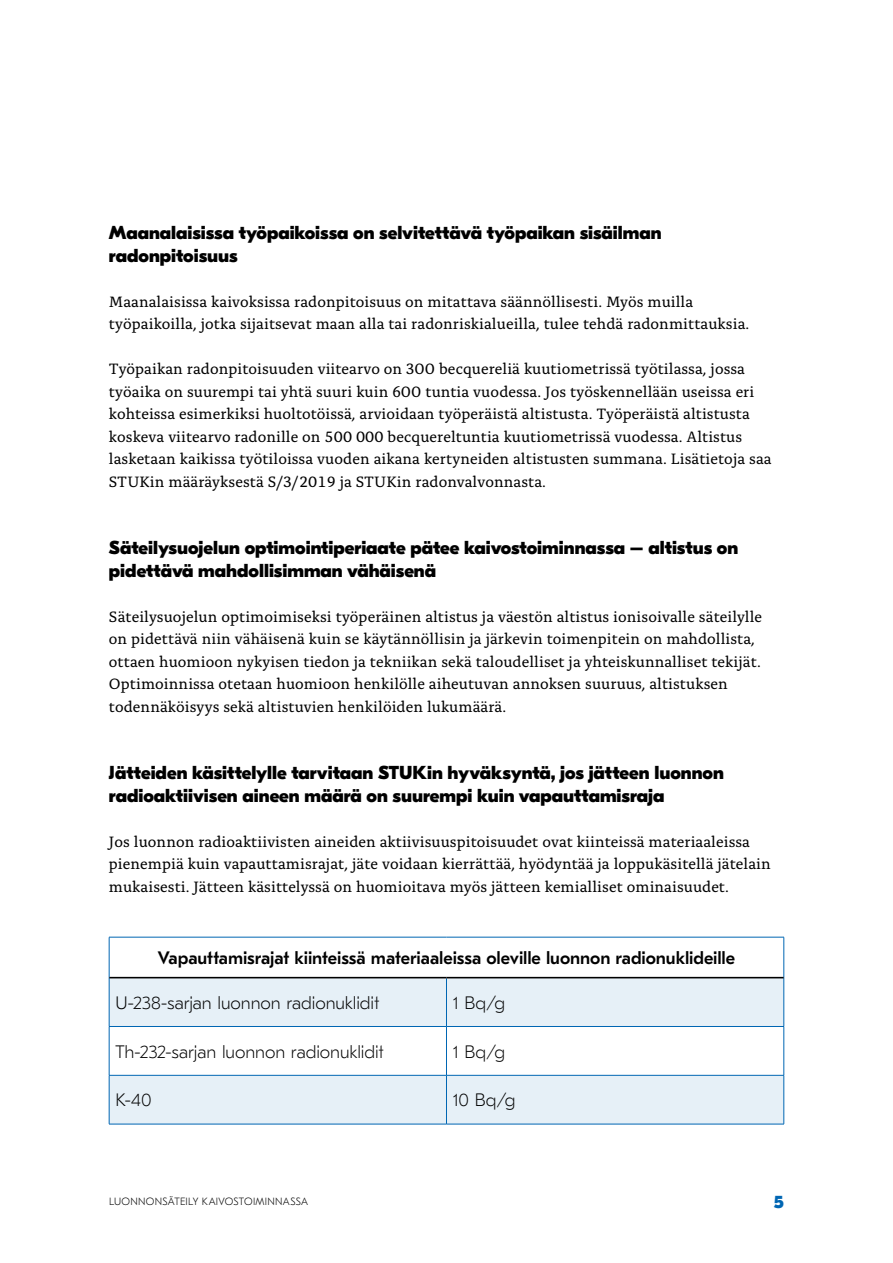
<style>
.page{position:relative;width:893px;height:1263px;background:#fff}
.page>*{position:absolute;margin:0;border:0;box-sizing:border-box;transform-origin:0 0}
.t1{font:800 18.75px/22.5px "GT Eesti Display";color:#000}
.Taulukko_leipis{font:100 18px "GT Eesti Text";letter-spacing:-.005em;color:#000}
.Taulukko_otsikko{font:500 18px "GT Eesti Text";letter-spacing:-.005em;color:#000}
.t2{font:800 18px "GT Eesti Display";color:#0066b3}
.P_1{font:15.75px/22.5px "Alda OT";letter-spacing:.005em;color:#000}
.t3{font:100 10.5px "GT Eesti Text";letter-spacing:.025em;color:#000}
</style>
<div class="page">
<div style="left:110px;top:978px;width:674px;height:146px;background:#e6f0f7"></div>
<svg style="left:110px;top:1027px;width:674px;height:48px"></svg>
<hr style="left:109px;top:937px;width:337px;height:1px;background:#0066b3">
<hr style="left:109px;top:937px;width:1px;height:41px;background:#0066b3">
<hr style="left:446px;top:937px;width:338px;height:1px;background:#0066b3">
<hr style="left:784px;top:937px;width:1px;height:41px;background:#0066b3">
<hr style="left:109px;top:978px;width:1px;height:48px;background:#0066b3">
<hr style="left:446px;top:978px;width:1px;height:48px;background:#0066b3">
<hr style="left:784px;top:978px;width:1px;height:48px;background:#0066b3">
<hr style="left:109px;top:1026px;width:337px;height:1px;background:#0066b3">
<hr style="left:109px;top:1027px;width:1px;height:48px;background:#0066b3">
<hr style="left:446px;top:1026px;width:338px;height:1px;background:#0066b3">
<hr style="left:446px;top:1027px;width:1px;height:48px;background:#0066b3">
<hr style="left:784px;top:1027px;width:1px;height:48px;background:#0066b3">
<hr style="left:109px;top:1075px;width:337px;height:1px;background:#0066b3">
<hr style="left:109px;top:1075px;width:1px;height:49px;background:#0066b3">
<hr style="left:446px;top:1075px;width:338px;height:1px;background:#0066b3">
<hr style="left:446px;top:1075px;width:1px;height:49px;background:#0066b3">
<hr style="left:784px;top:1075px;width:1px;height:49px;background:#0066b3">
<hr style="left:109px;top:1124px;width:337px;height:1px;background:#0066b3">
<hr style="left:446px;top:1124px;width:338px;height:1px;background:#0066b3">
<hr style="left:109px;top:977px;width:337px;height:1px;background:#000">
<hr style="left:446px;top:977px;width:338px;height:1px;background:#000">
<h3 class="t1" style="left:109px;top:222px;width:554px">Maanalaisissa työpaikoissa on selvitettävä työpaikan sisäilman radonpitoisuus</h3>
<p class="P_1" style="left:109px;top:292px;width:642px">Maanalaisissa kaivoksissa radonpitoisuus on mitattava säännöllisesti. Myös muilla työpaikoilla, jotka sijaitsevat maan alla tai radonriskialueilla, tulee tehdä radonmittauksia.</p>
<p class="P_1" style="left:109px;top:359px;width:664px">Työpaikan radonpitoisuuden viitearvo on 300 becquereliä kuutiometrissä työtilassa, jossa työaika on suurempi tai yhtä suuri kuin 600 tuntia vuodessa. Jos työskennellään useissa eri kohteissa esimerkiksi huoltotöissä, arvioidaan työperäistä altistusta. Työperäistä altistusta koskeva viitearvo radonille on 500 000 becquereltuntia kuutiometrissä vuodessa. Altistus lasketaan kaikissa työtiloissa vuoden aikana kertyneiden altistusten summana. Lisätietoja saa STUKin määräyksestä S/3/2019 ja STUKin radonvalvonnasta.</p>
<h3 class="t1" style="left:109px;top:537px;width:631px">Säteilysuojelun optimointiperiaate pätee kaivostoiminnassa – altistus on pidettävä mahdollisimman vähäisenä</h3>
<p class="P_1" style="left:109px;top:607px;width:655px">Säteilysuojelun optimoimiseksi työperäinen altistus ja väestön altistus ionisoivalle säteilylle on pidettävä niin vähäisenä kuin se käytännöllisin ja järkevin toimenpitein on mahdollista, ottaen huomioon nykyisen tiedon ja tekniikan sekä taloudelliset ja yhteiskunnalliset tekijät.<br>Optimoinnissa otetaan huomioon henkilölle aiheutuvan annoksen suuruus, altistuksen todennäköisyys sekä altistuvien henkilöiden lukumäärä.</p>
<h3 class="t1" style="left:109px;top:762px;width:616px">Jätteiden käsittelylle tarvitaan STUKin hyväksyntä, jos jätteen luonnon radioaktiivisen aineen määrä on suurempi kuin vapauttamisraja</h3>
<p class="P_1" style="left:109px;top:832px;width:663px">Jos luonnon radioaktiivisten aineiden aktiivisuuspitoisuudet ovat kiinteissä materiaaleissa pienempiä kuin vapauttamisrajat, jäte voidaan kierrättää, hyödyntää ja loppukäsitellä jätelain mukaisesti. Jätteen käsittelyssä on huomioitava myös jätteen kemialliset ominaisuudet.</p>
<h3 class="Taulukko_otsikko" style="left:158px;top:948px;width:579px">Vapauttamisrajat kiinteissä materiaaleissa oleville luonnon radionuklideille</h3>
<p class="Taulukko_leipis" style="left:115px;top:992px;width:265px">U-238-sarjan luonnon radionuklidit</p>
<p class="Taulukko_leipis" style="left:453px;top:992px;width:54px">1 Bq/g</p>
<p class="Taulukko_leipis" style="left:115px;top:1041px;width:270px">Th-232-sarjan luonnon radionuklidit</p>
<p class="Taulukko_leipis" style="left:453px;top:1041px;width:54px">1 Bq/g</p>
<p class="Taulukko_leipis" style="left:115px;top:1090px;width:38px">K-40</p>
<p class="Taulukko_leipis" style="left:453px;top:1090px;width:64px">10 Bq/g</p>
<p class="t3" style="left:109px;top:1196px;width:201px">LUONNONSÄTEILY KAIVOSTOIMINNASSA</p>
<p class="t2" style="left:774px;top:1192px;width:12px">5</p>
</div>
